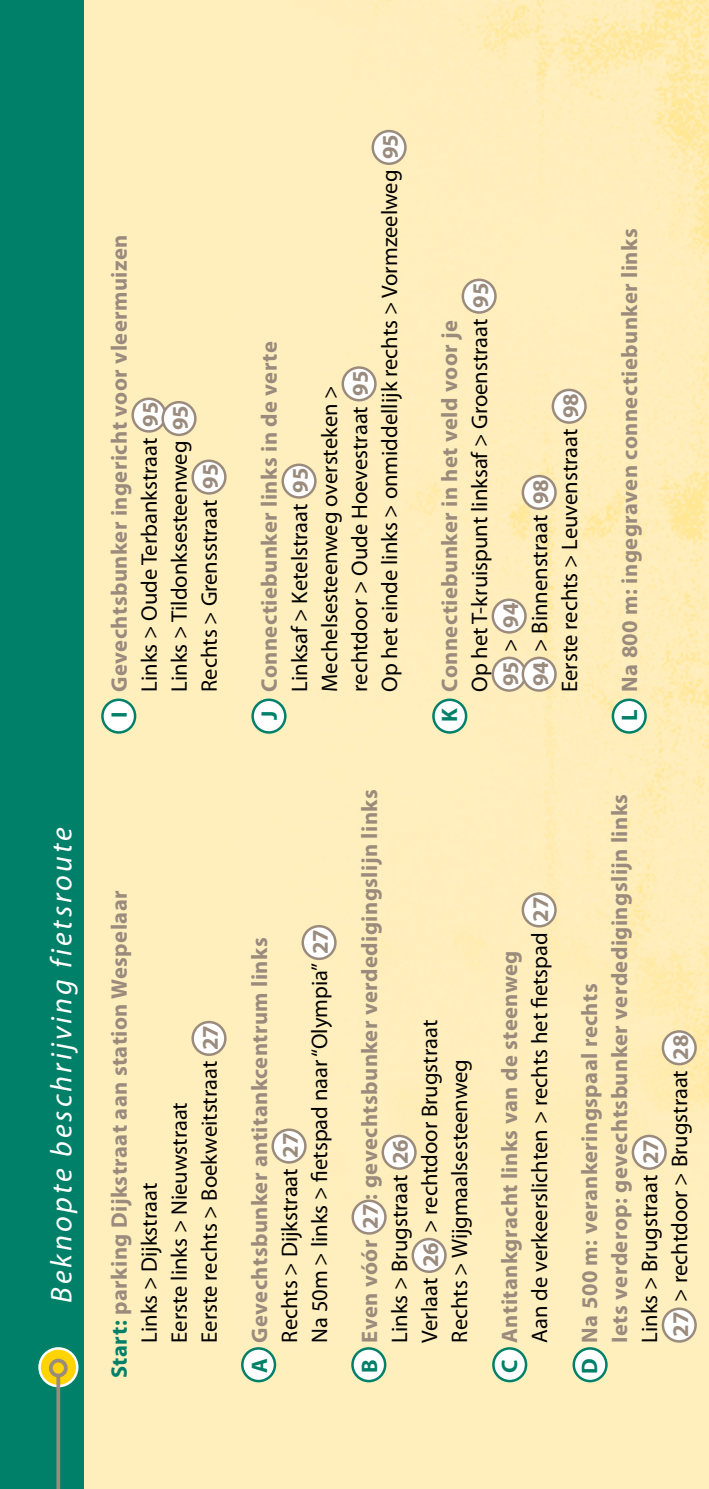
<style>
.page{position:relative;width:709px;height:1489px;background:#fff}
.page>*{position:absolute;margin:0;border:0;box-sizing:border-box;transform-origin:0 0}
.t1{font:italic 30px "Myriad Pro";letter-spacing:.1em;color:#fff}
.t2{font:22.5px/30px "Myriad Pro";color:#000}
.t3{font:700 22.5px/30px "Myriad Pro";letter-spacing:.02em;color:#9a8b7d}
.s1{font-weight:700;color:#008069}
.s2{font-weight:700;color:#9a8b7d}
.s3{color:#008069}
.s4{font-weight:400;color:#000}
</style>
<div class="page">
<div style="left:0;top:0;width:709px;height:1488px;background:#ffefbd"></div>
<img style="left:254px;top:0;width:455px;height:1343px">
<div style="left:0;top:0;width:83px;height:1488px;background:#008069"></div>
<svg style="left:40px;top:1348px;width:37px;height:37px"></svg>
<div style="left:38px;top:1346px;width:40px;height:41px;border:2px solid #fff;border-radius:50%"></div>
<svg style="left:56px;top:1377px;width:4px;height:111px"></svg>
<div style="left:49px;top:1358px;width:19px;height:19px;border:4px solid #9a8b7d;border-radius:50%"></div>
<div style="left:242px;top:1348px;width:33px;height:32px;background:#fff;border-radius:50%"></div>
<div style="left:241px;top:1346px;width:35px;height:36px;border:2px solid #008069;border-radius:50%"></div>
<div style="left:102px;top:699px;width:33px;height:33px;background:#fff;border-radius:50%"></div>
<div style="left:101px;top:698px;width:35px;height:35px;border:2px solid #008069;border-radius:50%"></div>
<div style="left:253px;top:699px;width:32px;height:33px;background:#fff;border-radius:50%"></div>
<div style="left:251px;top:698px;width:35px;height:35px;border:2px solid #008069;border-radius:50%"></div>
<div style="left:433px;top:699px;width:33px;height:33px;background:#fff;border-radius:50%"></div>
<div style="left:432px;top:698px;width:35px;height:35px;border:2px solid #008069;border-radius:50%"></div>
<div style="left:613px;top:699px;width:32px;height:33px;background:#fff;border-radius:50%"></div>
<div style="left:611px;top:698px;width:36px;height:35px;border:2px solid #008069;border-radius:50%"></div>
<div style="left:352px;top:1348px;width:33px;height:32px;background:#fff;border-radius:50%"></div>
<div style="left:351px;top:1346px;width:35px;height:36px;border:2px solid #008069;border-radius:50%"></div>
<div style="left:493px;top:1348px;width:33px;height:32px;background:#fff;border-radius:50%"></div>
<div style="left:492px;top:1346px;width:35px;height:36px;border:2px solid #008069;border-radius:50%"></div>
<div style="left:573px;top:1348px;width:33px;height:32px;background:#fff;border-radius:50%"></div>
<div style="left:572px;top:1346px;width:35px;height:36px;border:2px solid #008069;border-radius:50%"></div>
<div style="left:193px;top:1022px;width:32px;height:32px;background:#fff;border-radius:50%"></div>
<div style="left:191px;top:1020px;width:35px;height:35px;border:2px solid #9a8b7d;border-radius:50%"></div>
<div style="left:273px;top:1129px;width:32px;height:33px;background:#fff;border-radius:50%"></div>
<div style="left:271px;top:1128px;width:35px;height:35px;border:2px solid #9a8b7d;border-radius:50%"></div>
<div style="left:303px;top:926px;width:32px;height:32px;background:#fff;border-radius:50%"></div>
<div style="left:301px;top:924px;width:35px;height:36px;border:2px solid #9a8b7d;border-radius:50%"></div>
<div style="left:353px;top:1200px;width:32px;height:33px;background:#fff;border-radius:50%"></div>
<div style="left:351px;top:1199px;width:35px;height:35px;border:2px solid #9a8b7d;border-radius:50%"></div>
<div style="left:383px;top:1135px;width:32px;height:33px;background:#fff;border-radius:50%"></div>
<div style="left:381px;top:1134px;width:35px;height:35px;border:2px solid #9a8b7d;border-radius:50%"></div>
<div style="left:413px;top:1238px;width:32px;height:33px;background:#fff;border-radius:50%"></div>
<div style="left:411px;top:1237px;width:35px;height:35px;border:2px solid #9a8b7d;border-radius:50%"></div>
<div style="left:523px;top:893px;width:32px;height:33px;background:#fff;border-radius:50%"></div>
<div style="left:521px;top:892px;width:35px;height:35px;border:2px solid #9a8b7d;border-radius:50%"></div>
<div style="left:633px;top:1135px;width:32px;height:33px;background:#fff;border-radius:50%"></div>
<div style="left:631px;top:1134px;width:35px;height:35px;border:2px solid #9a8b7d;border-radius:50%"></div>
<div style="left:663px;top:1308px;width:32px;height:33px;background:#fff;border-radius:50%"></div>
<div style="left:661px;top:1307px;width:35px;height:35px;border:2px solid #9a8b7d;border-radius:50%"></div>
<div style="left:663px;top:1031px;width:32px;height:33px;background:#fff;border-radius:50%"></div>
<div style="left:661px;top:1030px;width:35px;height:35px;border:2px solid #9a8b7d;border-radius:50%"></div>
<div style="left:133px;top:399px;width:32px;height:32px;background:#fff;border-radius:50%"></div>
<div style="left:131px;top:397px;width:35px;height:35px;border:2px solid #9a8b7d;border-radius:50%"></div>
<div style="left:163px;top:402px;width:32px;height:33px;background:#fff;border-radius:50%"></div>
<div style="left:161px;top:401px;width:35px;height:35px;border:2px solid #9a8b7d;border-radius:50%"></div>
<div style="left:193px;top:461px;width:32px;height:32px;background:#fff;border-radius:50%"></div>
<div style="left:191px;top:459px;width:35px;height:35px;border:2px solid #9a8b7d;border-radius:50%"></div>
<div style="left:283px;top:465px;width:32px;height:32px;background:#fff;border-radius:50%"></div>
<div style="left:281px;top:463px;width:35px;height:35px;border:2px solid #9a8b7d;border-radius:50%"></div>
<div style="left:343px;top:367px;width:32px;height:33px;background:#fff;border-radius:50%"></div>
<div style="left:341px;top:366px;width:35px;height:35px;border:2px solid #9a8b7d;border-radius:50%"></div>
<div style="left:373px;top:131px;width:32px;height:33px;background:#fff;border-radius:50%"></div>
<div style="left:371px;top:130px;width:35px;height:35px;border:2px solid #9a8b7d;border-radius:50%"></div>
<div style="left:463px;top:280px;width:32px;height:32px;background:#fff;border-radius:50%"></div>
<div style="left:461px;top:278px;width:35px;height:36px;border:2px solid #9a8b7d;border-radius:50%"></div>
<div style="left:493px;top:658px;width:32px;height:32px;background:#fff;border-radius:50%"></div>
<div style="left:491px;top:656px;width:35px;height:35px;border:2px solid #9a8b7d;border-radius:50%"></div>
<div style="left:493px;top:599px;width:32px;height:33px;background:#fff;border-radius:50%"></div>
<div style="left:491px;top:598px;width:35px;height:35px;border:2px solid #9a8b7d;border-radius:50%"></div>
<div style="left:523px;top:658px;width:32px;height:32px;background:#fff;border-radius:50%"></div>
<div style="left:521px;top:656px;width:35px;height:35px;border:2px solid #9a8b7d;border-radius:50%"></div>
<div style="left:523px;top:476px;width:32px;height:32px;background:#fff;border-radius:50%"></div>
<div style="left:521px;top:475px;width:35px;height:35px;border:2px solid #9a8b7d;border-radius:50%"></div>
<div style="left:553px;top:390px;width:32px;height:32px;background:#fff;border-radius:50%"></div>
<div style="left:551px;top:388px;width:35px;height:36px;border:2px solid #9a8b7d;border-radius:50%"></div>
<h1 class="t1" style="left:45px;top:1302px;width:477px;rotate:-90deg">Beknopte beschrijving fietsroute</h1>
<p class="t2" style="left:104px;top:691px;width:458px;text-indent:-35px;rotate:-90deg"><span class="s1">i</span> <span class="s2">Gevechtsbunker ingericht voor vleermuizen<br></span>Links &gt; Oude Terbankstraat <span class="s2">95<br></span>Links &gt; Tildonksesteenweg <span class="s2">95<br></span>Rechts &gt; Grensstraat <span class="s2">95</span></p>
<p class="t2" style="left:104px;top:1342px;width:453px;text-indent:-35px;rotate:-90deg"><span class="s1">Start:</span> <span class="s2">parking Dijkstraat aan station Wespelaar<br></span>Links &gt; Dijkstraat<br>Eerste links &gt; Nieuwstraat<br>Eerste rechts &gt; Boekweitstraat <span class="s2">27</span></p>
<p class="t2" style="left:254px;top:691px;width:559px;text-indent:-28px;rotate:-90deg"><span class="s1">j</span> <span class="s2">Connectiebunker links in de verte<br></span>Linksaf &gt; Ketelstraat <span class="s2">95<br></span>Mechelsesteenweg oversteken &gt;<br>rechtdoor &gt; Oude Hoevestraat <span class="s2">95<br></span>Op het einde links &gt; onmiddellijk rechts &gt; Vormzeelweg <span class="s2">95</span></p>
<p class="t2" style="left:434px;top:691px;width:410px;text-indent:-30px;rotate:-90deg"><span class="s1">k</span> <span class="s2">Connectiebunker in het veld voor je<br></span>Op het T-kruispunt linksaf &gt; Groenstraat <span class="s2">95<br>95</span> &gt; <span class="s2">94<br>94</span> &gt; Binnenstraat <span class="s2">98<br></span>Eerste rechts &gt; Leuvenstraat <span class="s2">98</span></p>
<p class="t3" style="left:614px;top:720px;width:493px;rotate:-90deg"><span class="s3">l</span> Na 800 m: ingegraven connectiebunker links</p>
<p class="t2" style="left:244px;top:1342px;width:415px;text-indent:-31px;rotate:-90deg"><span class="s1">a</span> <span class="s2">Gevechtsbunker antitankcentrum links<br></span>Rechts &gt; Dijkstraat <span class="s2">27<br></span>Na 50m &gt; links &gt; fietspad naar “Olympia” <span class="s2">27</span></p>
<p class="t2" style="left:354px;top:1342px;width:555px;text-indent:-30px;rotate:-90deg"><span class="s1">b</span> <span class="s2">Even vóór 27 : gevechtsbunker verdedigingslijn links </span>Links &gt; Brugstraat <span class="s2">26<br></span>Verlaat <span class="s2">26</span> &gt; rechtdoor Brugstraat<br>Rechts &gt; Wijgmaalsesteenweg</p>
<p class="t2" style="left:494px;top:1342px;width:447px;text-indent:-30px;rotate:-90deg"><span class="s1">c</span> <span class="s2">Antitankgracht links van de steenweg<br></span>Aan de verkeerslichten &gt; rechts het fietspad <span class="s2">27</span></p>
<p class="t3" style="left:574px;top:1342px;width:550px;text-indent:-31px;rotate:-90deg"><span class="s3">d</span> Na 500 m: verankeringspaal rechts<br>Iets verderop: gevechtsbunker verdedigingslijn links <span class="s4">Links &gt; Brugstraat</span> 27<br>27 <span class="s4">&gt; rechtdoor &gt; Brugstraat</span> 28</p>
</div>
